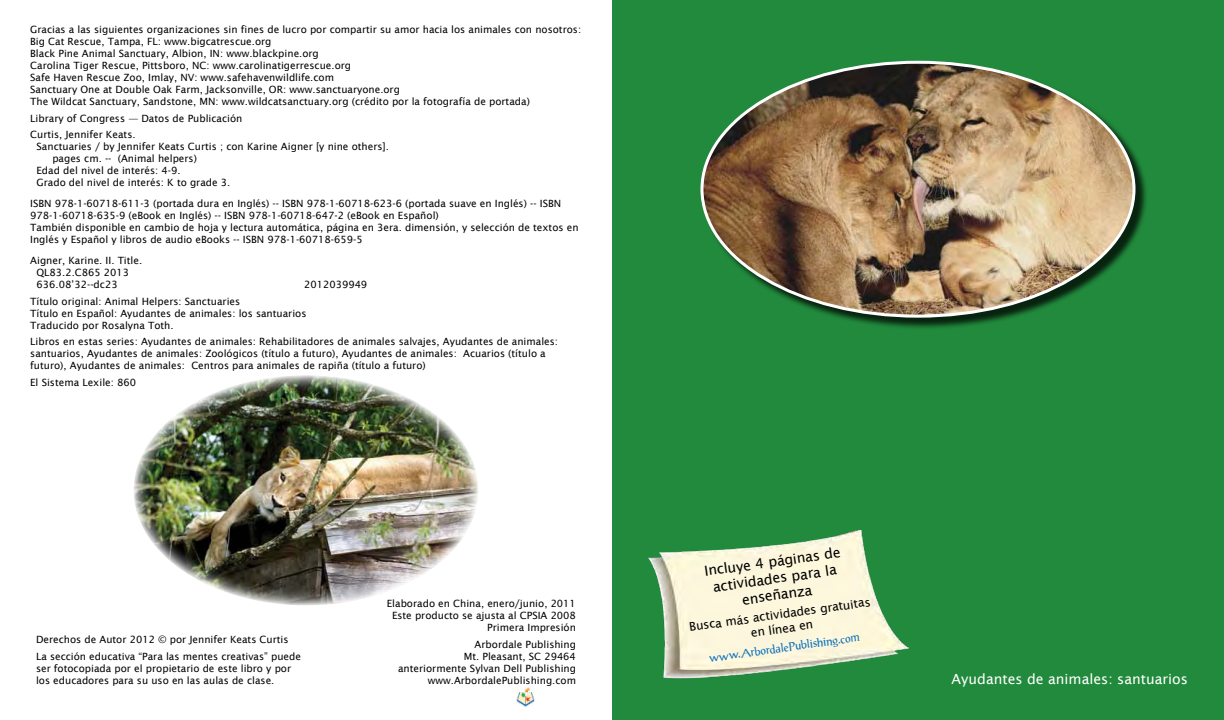
<style>
.page{position:relative;width:1224px;height:720px;background:#fff}
.page>*{position:absolute;margin:0;border:0;box-sizing:border-box;transform-origin:0 0}
.t1{font:14px/16.8px "Lucida Sans";color:#000;text-align:center}
.t2{font:14px "Lucida Sans";color:#fff}
.t3{font:12px/14.4px "Lucida Sans";color:#000;text-align:center}
.t4{font:12px "Post Antiqua";color:#1072ba}
.t5{font:10px/12px "Lucida Sans";color:#000}
</style>
<div class="page">
<div style="left:612px;top:0;width:612px;height:720px;background:#218a3c"></div>
<img style="left:648px;top:530px;width:261px;height:149px">
<div style="left:702px;top:62px;width:446px;height:268px;background:#000;opacity:.75"></div>
<img style="left:702px;top:62px;width:432px;height:254px">
<img style="left:134px;top:375px;width:344px;height:230px">
<img style="left:517px;top:687px;width:18px;height:20px">
<p class="t5" style="left:30px;top:23px;width:552px">Gracias a las siguientes organizaciones sin fines de lucro por compartir su amor hacia los animales con nosotros:<br>Big Cat Rescue, Tampa, FL: www.bigcatrescue.org<br>Black Pine Animal Sanctuary, Albion, IN: www.blackpine.org<br>Carolina Tiger Rescue, Pittsboro, NC: www.carolinatigerrescue.org<br>Safe Haven Rescue Zoo, Imlay, NV: www.safehavenwildlife.com<br>Sanctuary One at Double Oak Farm, Jacksonville, OR: www.sanctuaryone.org<br>The Wildcat Sanctuary, Sandstone, MN: www.wildcatsanctuary.org (crédito por la fotografía de portada)</p>
<p class="t5" style="left:30px;top:110px;width:214px;line-height:16.5px">Library of Congress — Datos de Publicación<br>Curtis, Jennifer Keats.</p>
<p class="t5" style="left:37px;top:140px;width:354px">Sanctuaries / by Jennifer Keats Curtis ; con Karine Aigner [y nine others].</p>
<p class="t5" style="left:52px;top:152px;width:146px">pages cm. -- (Animal helpers)</p>
<p class="t5" style="left:37px;top:164px;width:146px">Edad del nivel de interés: 4-9.</p>
<p class="t5" style="left:37px;top:176px;width:195px">Grado del nivel de interés: K to grade 3.</p>
<p class="t5" style="left:30px;top:197px;width:550px">ISBN 978-1-60718-611-3 (portada dura en Inglés) -- ISBN 978-1-60718-623-6 (portada suave en Inglés) -- ISBN 978-1-60718-635-9 (eBook en Inglés) -- ISBN 978-1-60718-647-2 (eBook en Español)<br>También disponible en cambio de hoja y lectura automática, página en 3era. dimensión, y selección de textos en Inglés y Español y libros de audio eBooks -- ISBN 978-1-60718-659-5</p>
<p class="t5" style="left:37px;top:254px;width:107px;text-indent:-6px">Aigner, Karine. II. Title.<br>QL83.2.C865 2013<br>636.08’32--dc23</p>
<p class="t5" style="left:304px;top:278px;width:65px">2012039949</p>
<p class="t5" style="left:30px;top:295px;width:278px">Título original: Animal Helpers: Sanctuaries<br>Título en Español: Ayudantes de animales: los santuarios<br>Traducido por Rosalyna Toth.</p>
<p class="t5" style="left:30px;top:335px;width:529px">Libros en estas series: Ayudantes de animales: Rehabilitadores de animales salvajes, Ayudantes de animales: santuarios, Ayudantes de animales: Zoológicos (título a futuro), Ayudantes de animales: Acuarios (título a futuro), Ayudantes de animales: Centros para animales de rapiña (título a futuro)</p>
<p class="t5" style="left:30px;top:376px;width:107px">El Sistema Lexile: 860</p>
<p class="t5" style="left:36px;top:631px;width:266px;line-height:16.5px">Derechos de Autor 2012 © por Jennifer Keats Curtis<br>La sección educativa “Para las mentes creativas” puede</p>
<p class="t5" style="left:36px;top:662px;width:257px">ser fotocopiada por el propietario de este libro y por los educadores para su uso en las aulas de clase.</p>
<p class="t5" style="left:387px;top:598px;width:191px;text-align:right">Elaborado en China, enero/junio, 2011<br>Este producto se ajusta al CPSIA 2008<br>Primera Impresión</p>
<p class="t5" style="left:398px;top:638px;width:179px;text-align:right">Arbordale Publishing<br>Mt. Pleasant, SC 29464 anteriormente Sylvan Dell Publishing www.ArbordalePublishing.com</p>
<h1 class="t1" style="left:703px;top:563px;width:139px;rotate:-8deg">Incluye 4 páginas de actividades para la enseñanza</h1>
<p class="t3" style="left:688px;top:620px;width:185px;rotate:-8deg">Busca más actividades gratuitas en línea en</p>
<p class="t4" style="left:708px;top:651px;width:153px;rotate:-8deg">www.ArbordalePublishing.com</p>
<h1 class="t2" style="left:952px;top:671px;width:238px">Ayudantes de animales: santuarios</h1>
</div>
